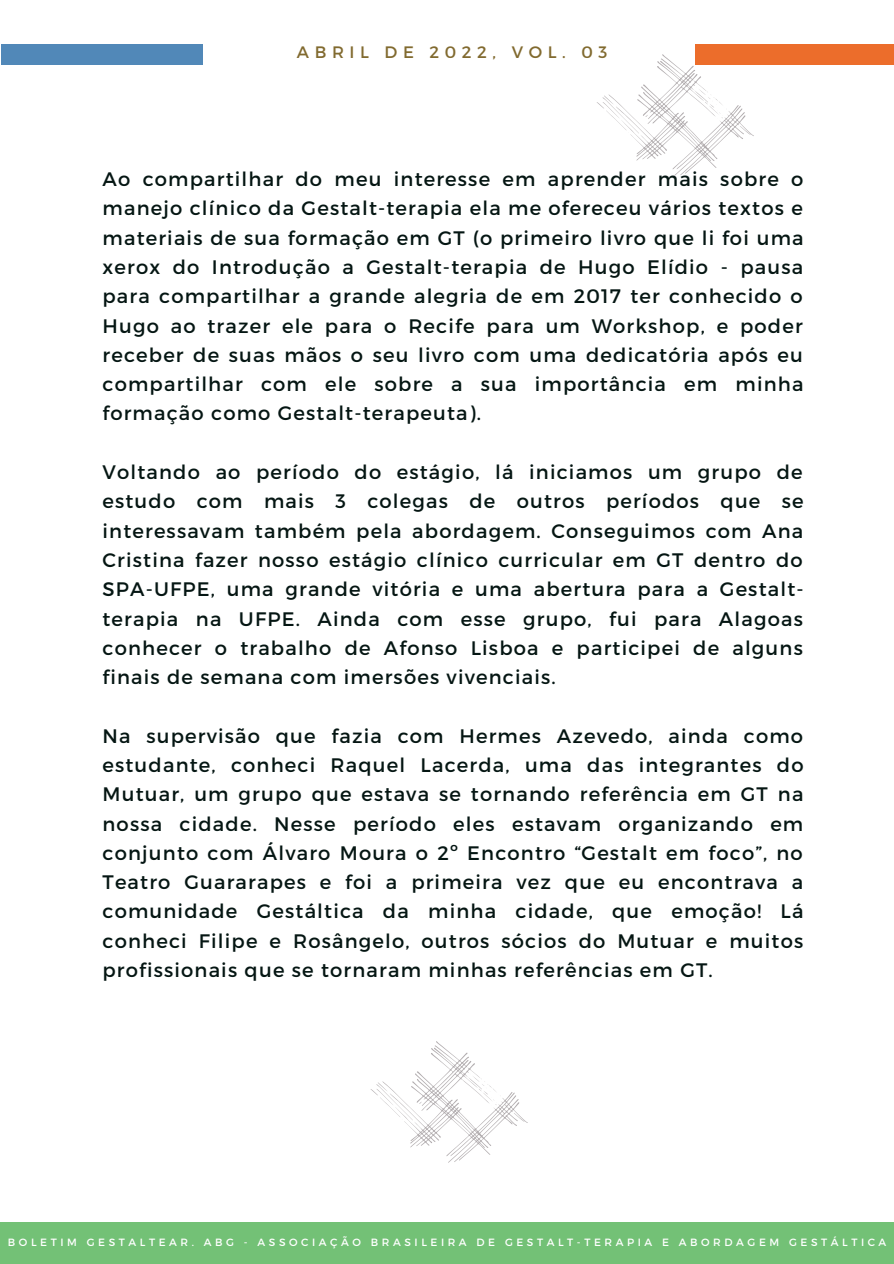
<style>
.page{position:relative;width:894px;height:1264px;background:#fff}
.page>*{position:absolute;margin:0;border:0;box-sizing:border-box;transform-origin:0 0}
.t1{font:19.5px/29.2px "Montserrat";letter-spacing:.06em;color:#051613;text-align:justify}
.t2{font:16.5px "Montserrat";letter-spacing:.34em;color:#816a2f}
.t3{font:10.5px "Montserrat";letter-spacing:.34em;color:#fff}
</style>
<div class="page">
<div style="left:0;top:1221px;width:893px;height:42px;background:#73c176"></div>
<div style="left:2px;top:44px;width:201px;height:20px;background:#5188b8"></div>
<div style="left:694px;top:44px;width:199px;height:20px;background:#ec6d2b"></div>
<svg style="left:597px;top:54px;width:156px;height:122px"></svg>
<svg style="left:370px;top:1041px;width:157px;height:121px"></svg>
<p class="t2" style="left:297px;top:42px;width:312px">ABRIL DE 2022, VOL. 03</p>
<p class="t1" style="left:102px;top:164px;width:702px">Ao compartilhar do meu interesse em aprender mais sobre o manejo clínico da Gestalt-terapia ela me ofereceu vários textos e materiais de sua formação em GT (o primeiro livro que li foi uma xerox do Introdução a Gestalt-terapia de Hugo Elídio - pausa para compartilhar a grande alegria de em 2017 ter conhecido o Hugo ao trazer ele para o Recife para um Workshop, e poder receber de suas mãos o seu livro com uma dedicatória após eu compartilhar com ele sobre a sua importância em minha formação como Gestalt-terapeuta).</p>
<p class="t1" style="left:102px;top:456px;width:702px">Voltando ao período do estágio, lá iniciamos um grupo de estudo com mais 3 colegas de outros períodos que se interessavam também pela abordagem. Conseguimos com Ana Cristina fazer nosso estágio clínico curricular em GT dentro do SPA-UFPE, uma grande vitória e uma abertura para a Gestalt&shy;terapia na UFPE. Ainda com esse grupo, fui para Alagoas conhecer o trabalho de Afonso Lisboa e participei de alguns finais de semana com imersões vivenciais.</p>
<p class="t1" style="left:102px;top:720px;width:702px">Na supervisão que fazia com Hermes Azevedo, ainda como estudante, conheci Raquel Lacerda, uma das integrantes do Mutuar, um grupo que estava se tornando referência em GT na nossa cidade. Nesse período eles estavam organizando em conjunto com Álvaro Moura o 2º Encontro “Gestalt em foco”, no Teatro Guararapes e foi a primeira vez que eu encontrava a comunidade Gestáltica da minha cidade, que emoção! Lá conheci Filipe e Rosângelo, outros sócios do Mutuar e muitos profissionais que se tornaram minhas referências em GT.</p>
<p class="t3" style="left:8px;top:1235px;width:879px">BOLETIM GESTALTEAR. ABG - ASSOCIAÇÃO BRASILEIRA DE GESTALT-TERAPIA E ABORDAGEM GESTÁLTICA</p>
</div>
